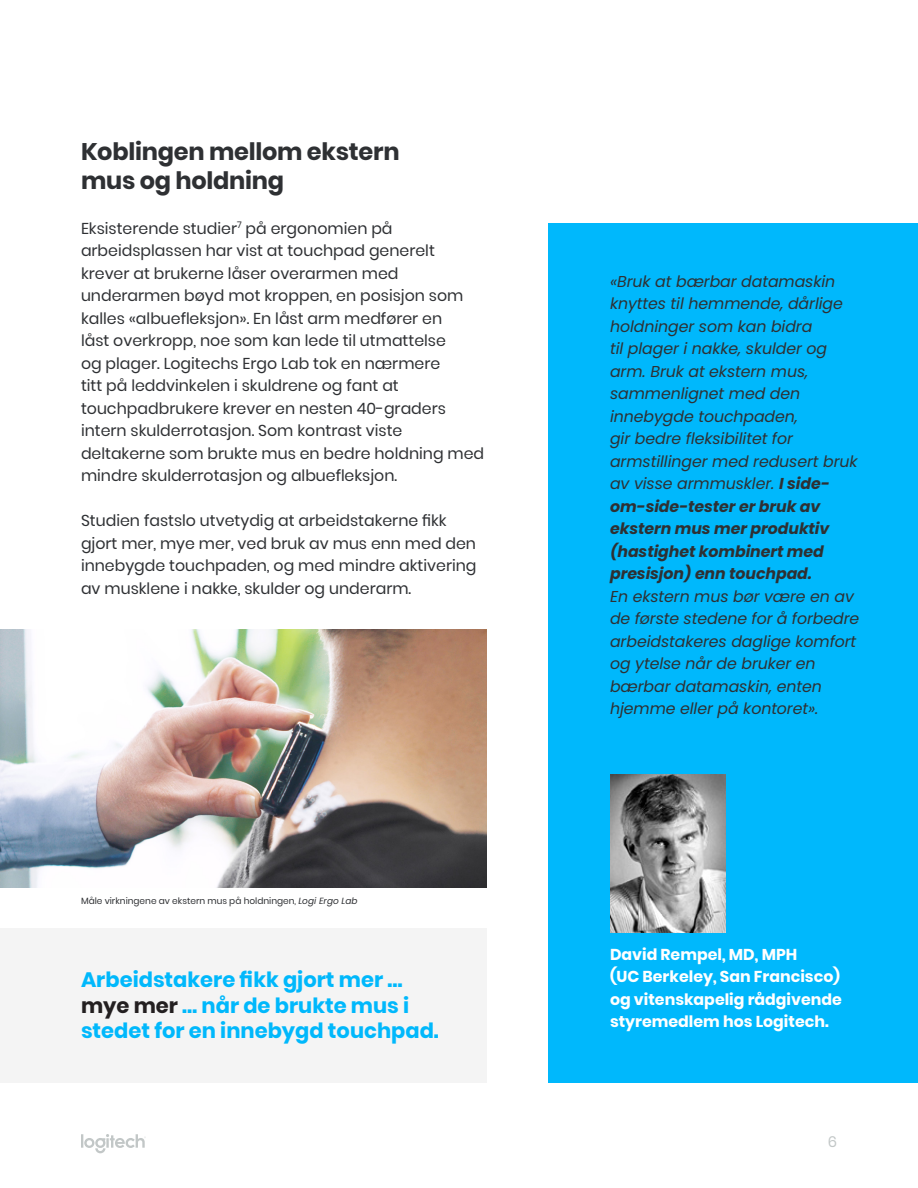
<style>
.page{position:relative;width:918px;height:1188px;background:#fff}
.page>*{position:absolute;margin:0;border:0;box-sizing:border-box;transform-origin:0 0}
.Header_1{font:700 24px/28.5px "Poppins";letter-spacing:-.01em;color:#2e3033}
.Header_2{font:700 21px/25.2px "Poppins";color:#00b8fc}
.t1{font:15.75px/22.5px "Poppins";color:#2e3033}
.t2{font:italic 15.75px/22.5px "Poppins";letter-spacing:-.005em;color:#2e3033}
.t3{font:700 15.75px/22.5px "Poppins";color:#fff}
.t4{font:15px "Poppins";color:#c2c7c7}
.t5{font:9px "Poppins";color:#2e3033}
.s1{font-style:italic}
.s2{color:#231f20}
.s3{font-weight:700}
</style>
<div class="page">
<svg style="left:81px;top:1134px;width:65px;height:19px"></svg>
<div style="left:0;top:928px;width:486px;height:155px;background:#f4f4f4"></div>
<div style="left:548px;top:224px;width:370px;height:859px;background:#00b8fc"></div>
<img style="left:610px;top:774px;width:115px;height:159px">
<img style="left:0;top:630px;width:486px;height:257px">
<p class="Header_1" style="left:81px;top:138px;width:320px">Koblingen mellom ekstern mus og holdning</p>
<p class="t1" style="left:81px;top:217px;width:405px">Eksisterende studier<sup>7</sup> på ergonomien på arbeidsplassen har vist at touchpad generelt krever at brukerne låser overarmen med underarmen bøyd mot kroppen, en posisjon som kalles «albuefleksjon». En låst arm medfører en<br>låst overkropp, noe som kan lede til utmattelse<br>og plager. Logitechs Ergo Lab tok en nærmere<br>titt på leddvinkelen i skuldrene og fant at touchpadbrukere krever en nesten 40-graders intern skulderrotasjon. Som kontrast viste deltakerne som brukte mus en bedre holdning med mindre skulderrotasjon og albuefleksjon.</p>
<p class="t1" style="left:81px;top:510px;width:397px">Studien fastslo utvetydig at arbeidstakerne fikk gjort mer, mye mer, ved bruk av mus enn med den innebygde touchpaden, og med mindre aktivering av musklene i nakke, skulder og underarm.</p>
<p class="t5" style="left:81px;top:896px;width:278px">Måle virkningene av ekstern mus på holdningen, <span class="s1">Logi Ergo Lab</span></p>
<p class="Header_2" style="left:81px;top:968px;width:359px">Arbeidstakere fikk gjort mer … <span class="s2">mye mer</span> … når de brukte mus i stedet for en innebygd touchpad.</p>
<p class="t2" style="left:610px;top:270px;width:251px">«Bruk at bærbar datamaskin knyttes til hemmende, dårlige holdninger som kan bidra<br>til plager i nakke, skulder og arm. Bruk at ekstern mus, sammenlignet med den innebygde touchpaden,<br>gir bedre fleksibilitet for armstillinger med redusert bruk av visse armmuskler. <span class="s3">I side&shy;om-side-tester er bruk av ekstern mus mer produktiv (hastighet kombinert med presisjon) enn touchpad.<br></span>En ekstern mus bør være en av de første stedene for å forbedre arbeidstakeres daglige komfort og ytelse når de bruker en bærbar datamaskin, enten hjemme eller på kontoret».</p>
<p class="t3" style="left:610px;top:943px;width:233px">David Rempel, MD, MPH<br>(UC Berkeley, San Francisco) og vitenskapelig rådgivende styremedlem hos Logitech.</p>
<p class="t4" style="left:828px;top:1134px;width:11px">6</p>
</div>
